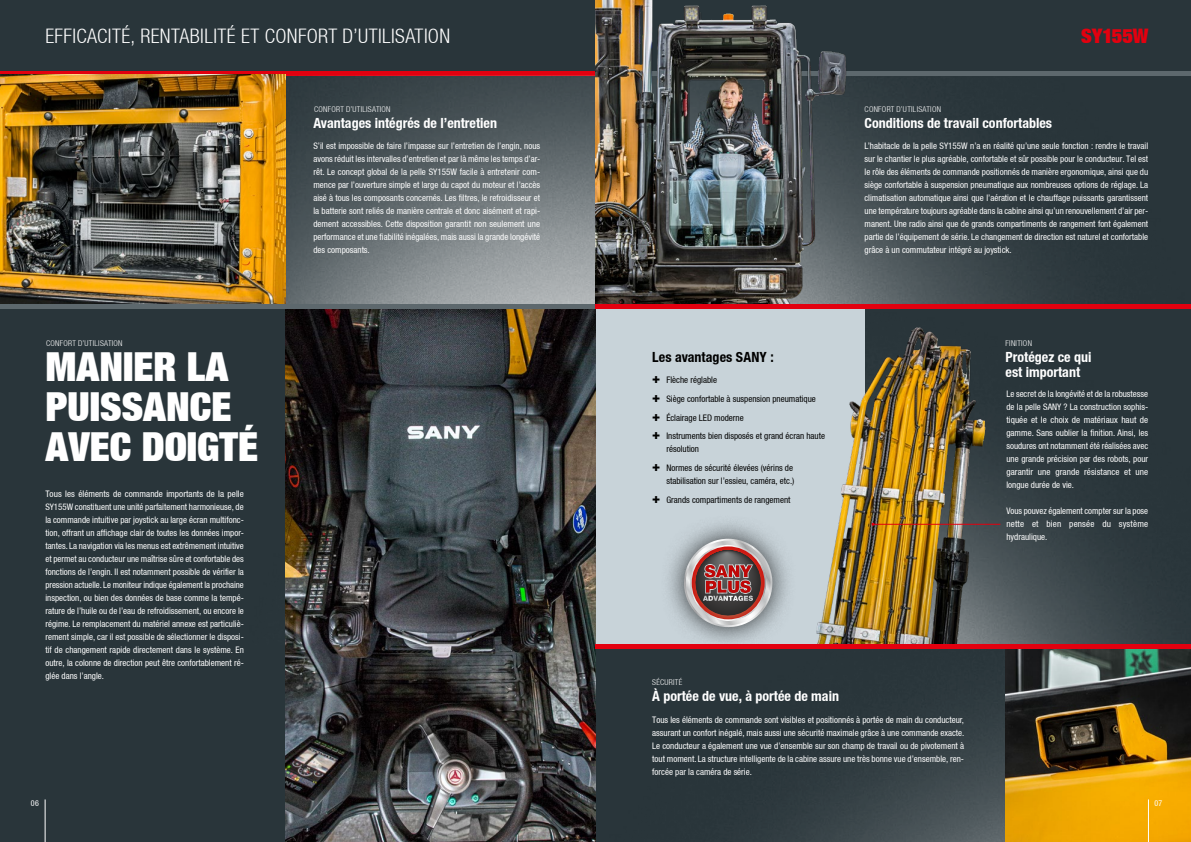
<style>
.page{position:relative;width:1191px;height:842px;background:#fff}
.page>*{position:absolute;margin:0;border:0;box-sizing:border-box;transform-origin:0 0}
.t1{font:900 40px/40px "Context Reprise Extra Black S Si Extra";color:#fff}
.t2{font:700 20px "Context Reprise Light Cond S Si";letter-spacing:.02em;color:#fff}
.t3{font:900 20px "Context Reprise Extra Black S Si Extra";letter-spacing:-.01em;color:#e3000f}
.t4{font:700 condensed 14px/15px "Context Reprise Condensed S Si";color:#fff}
.t5{font:700 condensed 14px "Context Reprise Condensed S Si";letter-spacing:.005em;color:#000}
.t6{font:9px/13px "Context Reprise Condensed S Si Condensed";color:#fff;text-align:justify}
.t7{font:9px/18.7px "Context Reprise Condensed S Si Condensed";color:#000}
.t8{font:700 8px "Context Reprise Light Cond S Si";letter-spacing:.035em;color:#fff}
.t9{font:8px "Context Reprise Condensed S Si Condensed";color:#fff}
.s1{font-family:"Context Reprise Extra Black S Si Extra";font-weight:900;font-size:13.5px}
</style>
<div class="page">
<div style="left:0;top:71px;width:595px;height:771px;background:#29353a"></div>
<img style="left:14px;top:308px;width:1177px;height:336px">
<div style="left:0;top:0;width:1191px;height:71px;background:#29353a"></div>
<hr style="left:0;top:71px;width:595px;height:4px;background:#e3000f">
<div style="left:595px;top:304px;width:269px;height:340px;background:#c8d3d9"></div>
<div style="left:659px;top:515px;width:138px;height:136px;background:#000;opacity:.75"></div>
<svg style="left:681px;top:539px;width:83px;height:91px;background:#997b7b"></svg>
<img style="left:764px;top:309px;width:264px;height:335px">
<img style="left:285px;top:75px;width:906px;height:229px">
<img style="left:0;top:74px;width:285px;height:230px">
<img style="left:595px;top:648px;width:410px;height:194px">
<img style="left:285px;top:308px;width:310px;height:534px">
<hr style="left:0;top:304px;width:595px;height:4px;background:#5d686d">
<hr style="left:595px;top:304px;width:596px;height:4px;background:#e3000f">
<hr style="left:595px;top:71px;width:596px;height:4px;background:#5d686d">
<img style="left:595px;top:0;width:262px;height:304px">
<img style="left:1005px;top:648px;width:186px;height:194px">
<hr style="left:595px;top:644px;width:596px;height:4px;background:#e3000f">
<hr style="left:873px;top:524px;width:127px;height:1px;background:#e3000f">
<hr style="left:1148px;top:799px;width:1px;height:43px;background:#fff">
<hr style="left:45px;top:799px;width:1px;height:43px;background:#fff">
<h2 class="t2" style="left:45px;top:25px;width:406px">EFFICACITÉ, RENTABILITÉ ET CONFORT D’UTILISATION</h2>
<h2 class="t3" style="left:1081px;top:23px;width:69px">SY155W</h2>
<p class="t8" style="left:314px;top:105px;width:78px">CONFORT D’UTILISATION</p>
<p class="t8" style="left:864px;top:105px;width:78px">CONFORT D’UTILISATION</p>
<h3 class="t4" style="left:313px;top:115px;width:185px">Avantages intégrés de l’entretien</h3>
<h3 class="t4" style="left:864px;top:115px;width:189px">Conditions de travail confortables</h3>
<p class="t6" style="left:313px;top:140px;width:228px">S’il est impossible de faire l’impasse sur l’entretien de l’engin, nous avons réduit les intervalles d’entretien et par là même les temps d’ar&shy;rêt. Le concept global de la pelle SY155W facile à entretenir com&shy;mence par l’ouverture simple et large du capot du moteur et l’accès aisé à tous les composants concernés. Les filtres, le refroidisseur et la batterie sont reliés de manière centrale et donc aisément et rapi&shy;dement accessibles. Cette disposition garantit non seulement une performance et une fiabilité inégalées, mais aussi la grande longévité des composants.</p>
<p class="t6" style="left:864px;top:140px;width:285px">L’habitacle de la pelle SY155W n’a en réalité qu’une seule fonction : rendre le travail sur le chantier le plus agréable, confortable et sûr possible pour le conducteur. Tel est le rôle des éléments de commande positionnés de manière ergonomique, ainsi que du siège confortable à suspension pneumatique aux nombreuses options de réglage. La climatisation automatique ainsi que l’aération et le chauffage puissants garantissent une température toujours agréable dans la cabine ainsi qu’un renouvellement d’air per&shy;manent. Une radio ainsi que de grands compartiments de rangement font également partie de l’équipement de série. Le changement de direction est naturel et confortable grâce à un commutateur intégré au joystick.</p>
<p class="t8" style="left:46px;top:338px;width:78px">CONFORT D’UTILISATION</p>
<p class="t8" style="left:1005px;top:338px;width:28px">FINITION</p>
<h1 class="t1" style="left:45px;top:346px;width:214px">MANIER LA<br>PUISSANCE<br>AVEC DOIGTÉ</h1>
<p class="t6" style="left:45px;top:488px;width:200px">Tous les éléments de commande importants de la pelle SY155W constituent une unité parfaitement harmonieuse, de la commande intuitive par joystick au large écran multifonc&shy;tion, offrant un affichage clair de toutes les données impor&shy;tantes. La navigation via les menus est extrêmement intuitive et permet au conducteur une maîtrise sûre et confortable des fonctions de l’engin. Il est notamment possible de vérifier la pression actuelle. Le moniteur indique également la prochaine inspection, ou bien des données de base comme la tempé&shy;rature de l’huile ou de l’eau de refroidissement, ou encore le régime. Le remplacement du matériel annexe est particuliè&shy;rement simple, car il est possible de sélectionner le disposi&shy;tif de changement rapide directement dans le système. En outre, la colonne de direction peut être confortablement ré&shy;glée dans l’angle.</p>
<h3 class="t5" style="left:652px;top:348px;width:123px">Les avantages SANY :</h3>
<p class="t7" style="left:652px;top:371px;width:174px"><span class="s1">+</span> Flèche réglable<br><span class="s1">+</span> Siège confortable à suspension pneumatique <span class="s1">+</span> Éclairage LED moderne<br><span class="s1">+</span> Instruments bien disposés et grand écran haute</p>
<p class="t7" style="left:652px;top:440px;width:142px;text-indent:14px">résolution<br><span class="s1">+</span> Normes de sécurité élevées (vérins de</p>
<p class="t7" style="left:652px;top:471px;width:144px;text-indent:14px">stabilisation sur l’essieu, caméra, etc.) <span class="s1">+</span> Grands compartiments de rangement</p>
<h3 class="t4" style="left:1005px;top:349px;width:87px">Protégez ce qui est important</h3>
<p class="t6" style="left:1006px;top:387px;width:143px">Le secret de la longévité et de la robustesse de la pelle SANY ? La construction sophis&shy;tiquée et le choix de matériaux haut de gamme. Sans oublier la finition. Ainsi, les soudures ont notamment été réalisées avec une grande précision par des robots, pour garantir une grande résistance et une longue durée de vie.</p>
<p class="t6" style="left:1006px;top:504px;width:143px">Vous pouvez également compter sur la pose nette et bien pensée du système hydraulique.</p>
<p class="t8" style="left:652px;top:678px;width:32px">SÉCURITÉ</p>
<h3 class="t4" style="left:652px;top:689px;width:188px">À portée de vue, à portée de main</h3>
<p class="t6" style="left:652px;top:713px;width:314px">Tous les éléments de commande sont visibles et positionnés à portée de main du conducteur, assurant un confort inégalé, mais aussi une sécurité maximale grâce à une commande exacte.<br>Le conducteur a également une vue d’ensemble sur son champ de travail ou de pivotement à tout moment. La structure intelligente de la cabine assure une très bonne vue d’ensemble, ren&shy;forcée par la caméra de série.</p>
<p class="t9" style="left:31px;top:798px;width:10px">06</p>
<p class="t9" style="left:1154px;top:798px;width:9px">07</p>
</div>
